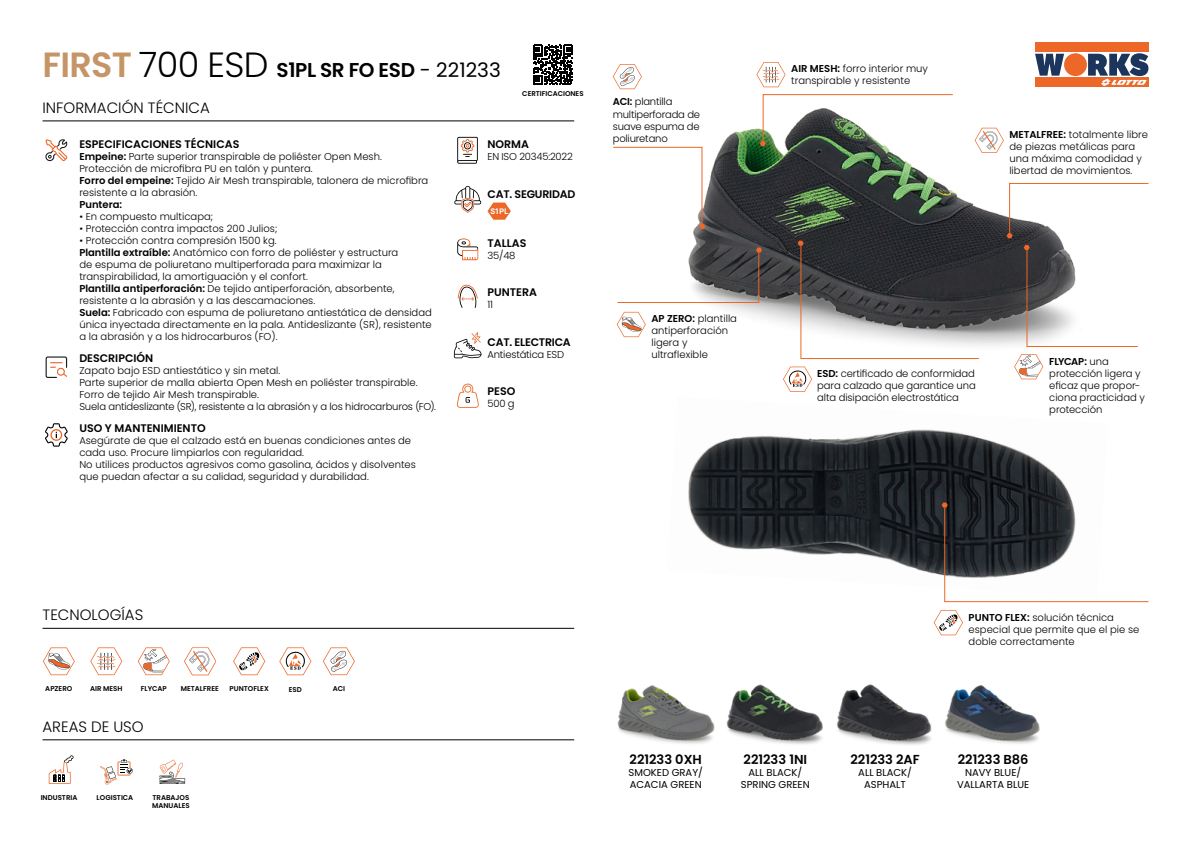
<style>
.page{position:relative;width:1191px;height:842px;background:#fff}
.page>*{position:absolute;margin:0;border:0;box-sizing:border-box;transform-origin:0 0}
.t1{font:600 20px "Poppins";letter-spacing:-.02em;color:#000}
.t2{font:300 15px "Poppins";color:#000}
.t3{font:600 13px "Poppins";color:#000}
.t4{font:600 11px "Poppins";color:#000}
.t5{font:600 11px "Poppins";letter-spacing:-.02em;color:#000}
.t6{font:300 10px/12px "Poppins";color:#000}
.t7{font:300 10px/13px "Poppins";letter-spacing:-.02em;color:#000}
.t8{font:10px/12px "Poppins";color:#000;text-align:center}
.t9{font:600 10px "Poppins";color:#000}
.t10{font:700 8px "Maison Neue";color:#fff}
.t11{font:600 7px/8px "Poppins";color:#000}
.s1{font-size:35px;color:#c69567}
.s2{font-weight:300;font-size:35px}
.s3{font-weight:400}
.s4{font-weight:600}
</style>
<div class="page">
<hr style="left:43px;top:628px;width:531px;height:1px;background:#000">
<hr style="left:43px;top:739px;width:531px;height:1px;background:#000">
<hr style="left:43px;top:121px;width:531px;height:1px;background:#000">
<svg style="left:487px;top:203px;width:24px;height:17px"></svg>
<svg style="left:45px;top:139px;width:22px;height:22px"></svg>
<svg style="left:45px;top:423px;width:23px;height:24px"></svg>
<svg style="left:46px;top:356px;width:21px;height:22px"></svg>
<svg style="left:138px;top:647px;width:32px;height:28px"></svg>
<svg style="left:90px;top:647px;width:32px;height:28px"></svg>
<svg style="left:457px;top:238px;width:21px;height:22px"></svg>
<svg style="left:457px;top:383px;width:22px;height:25px"></svg>
<svg style="left:454px;top:332px;width:27px;height:26px"></svg>
<svg style="left:458px;top:284px;width:20px;height:24px"></svg>
<svg style="left:454px;top:186px;width:27px;height:27px"></svg>
<svg style="left:457px;top:137px;width:21px;height:27px"></svg>
<div style="left:1064px;top:53px;width:22px;height:23px;background:#ec6728;border-radius:50%"></div>
<div style="left:1035px;top:78px;width:113px;height:9px;background:#ec6728"></div>
<svg style="left:1035px;top:54px;width:29px;height:22px"></svg>
<div style="left:1035px;top:42px;width:113px;height:9px;background:#ec6728"></div>
<svg style="left:1088px;top:53px;width:60px;height:33px"></svg>
<svg style="left:184px;top:647px;width:32px;height:28px"></svg>
<svg style="left:43px;top:647px;width:32px;height:28px"></svg>
<img style="left:617px;top:684px;width:206px;height:60px">
<img style="left:836px;top:684px;width:204px;height:61px">
<img style="left:680px;top:127px;width:383px;height:232px">
<img style="left:688px;top:429px;width:385px;height:146px">
<svg style="left:756px;top:62px;width:29px;height:25px"></svg>
<svg style="left:1014px;top:354px;width:29px;height:25px"></svg>
<svg style="left:613px;top:64px;width:29px;height:25px"></svg>
<svg style="left:617px;top:312px;width:29px;height:25px"></svg>
<svg style="left:941px;top:503px;width:208px;height:99px"></svg>
<svg style="left:617px;top:247px;width:145px;height:56px"></svg>
<svg style="left:1023px;top:245px;width:115px;height:102px"></svg>
<svg style="left:797px;top:241px;width:182px;height:118px"></svg>
<svg style="left:1006px;top:183px;width:143px;height:55px"></svg>
<svg style="left:760px;top:94px;width:193px;height:52px"></svg>
<svg style="left:613px;top:147px;width:92px;height:82px"></svg>
<svg style="left:974px;top:128px;width:29px;height:25px"></svg>
<svg style="left:49px;top:755px;width:25px;height:29px"></svg>
<svg style="left:100px;top:759px;width:33px;height:25px"></svg>
<svg style="left:160px;top:760px;width:25px;height:24px"></svg>
<svg style="left:233px;top:647px;width:32px;height:28px"></svg>
<svg style="left:279px;top:647px;width:32px;height:28px"></svg>
<svg style="left:323px;top:647px;width:32px;height:28px"></svg>
<svg style="left:783px;top:367px;width:29px;height:25px"></svg>
<svg style="left:933px;top:610px;width:30px;height:25px"></svg>
<svg style="left:533px;top:45px;width:40px;height:40px"></svg>
<h1 class="t1" style="left:43px;top:58px;width:460px"><span class="s1">FIRST</span> <span class="s2">700 ESD</span> S1PL SR FO ESD <span class="s3">- 221233</span></h1>
<h2 class="t2" style="left:43px;top:99px;width:169px">INFORMACIÓN TÉCNICA</h2>
<p class="t11" style="left:522px;top:90px;width:63px">CERTIFICACIONES</p>
<p class="t4" style="left:79px;top:138px;width:162px">ESPECIFICACIONES TÉCNICAS</p>
<p class="t6" style="left:79px;top:151px;width:350px"><span class="s4">Empeine:</span> Parte superior transpirable de poliéster Open Mesh.<br>Protección de microfibra PU en talón y puntera.<br><span class="s4">Forro del empeine:</span> Tejido Air Mesh transpirable, talonera de microfibra resistente a la abrasión.</p>
<p class="t9" style="left:79px;top:199px;width:44px">Puntera:</p>
<p class="t6" style="left:79px;top:211px;width:135px">• En compuesto multicapa;</p>
<p class="t6" style="left:79px;top:223px;width:199px">• Protección contra impactos 200 Julios;</p>
<p class="t6" style="left:79px;top:235px;width:354px">• Protección contra compresión 1500 kg.<br><span class="s4">Plantilla extraíble:</span> Anatómico con forro de poliéster y estructura<br>de espuma de poliuretano multiperforada para maximizar la transpirabilidad, la amortiguación y el confort.<br><span class="s4">Plantilla antiperforación:</span> De tejido antiperforación, absorbente, resistente a la abrasión y a las descamaciones.<br><span class="s4">Suela:</span> Fabricado con espuma de poliuretano antiestática de densidad única inyectada directamente en la pala. Antideslizante (SR), resistente a la abrasión y a los hidrocarburos (FO).</p>
<p class="t4" style="left:79px;top:352px;width:75px">DESCRIPCIÓN</p>
<p class="t6" style="left:79px;top:365px;width:358px">Zapato bajo ESD antiestático y sin metal.<br>Parte superior de malla abierta Open Mesh en poliéster transpirable.<br>Forro de tejido Air Mesh transpirable.<br>Suela antideslizante (SR), resistente a la abrasión y a los hidrocarburos (FO).</p>
<p class="t4" style="left:79px;top:421px;width:128px">USO Y MANTENIMIENTO</p>
<p class="t6" style="left:79px;top:434px;width:338px">Asegúrate de que el calzado está en buenas condiciones antes de cada uso. Procure limpiarlos con regularidad.<br>No utilices productos agresivos como gasolina, ácidos y disolventes que puedan afectar a su calidad, seguridad y durabilidad.</p>
<p class="t4" style="left:487px;top:138px;width:43px">NORMA</p>
<p class="t7" style="left:487px;top:150px;width:87px">EN ISO 20345:2022</p>
<p class="t5" style="left:487px;top:188px;width:89px">CAT. SEGURIDAD</p>
<p class="t10" style="left:490px;top:206px;width:19px">S1PL</p>
<p class="t4" style="left:487px;top:237px;width:40px">TALLAS</p>
<p class="t6" style="left:487px;top:250px;width:29px">35/48</p>
<p class="t4" style="left:487px;top:286px;width:51px">PUNTERA</p>
<p class="t6" style="left:487px;top:299px;width:7px">11</p>
<p class="t5" style="left:487px;top:336px;width:85px">CAT. ELECTRICA</p>
<p class="t7" style="left:487px;top:348px;width:78px">Antiestática ESD</p>
<p class="t4" style="left:487px;top:385px;width:29px">PESO</p>
<p class="t6" style="left:487px;top:398px;width:29px">500 g</p>
<p class="t7" style="left:613px;top:95px;width:89px"><span class="s4">ACI:</span> plantilla multiperforada de</p>
<p class="t7" style="left:613px;top:121px;width:88px;line-height:12px">suave espuma de poliuretano</p>
<p class="t6" style="left:651px;top:313px;width:87px"><span class="s4">AP ZERO:</span> plantilla antiperforación ligera y ultraflexible</p>
<p class="t6" style="left:791px;top:63px;width:138px"><span class="s4">AIR MESH:</span> forro interior muy transpirable y resistente</p>
<p class="t6" style="left:1009px;top:129px;width:140px"><span class="s4">METALFREE:</span> totalmente libre de piezas metálicas para una máxima comodidad y libertad de movimientos.</p>
<p class="t6" style="left:817px;top:367px;width:160px;text-align:justify"><span class="s4">ESD:</span> certificado de conformidad para calzado que garantice una alta disipación electrostática</p>
<p class="t6" style="left:1049px;top:355px;width:97px"><span class="s4">FLYCAP:</span> una protección ligera y eficaz que propor&shy;ciona practicidad y protección</p>
<h2 class="t2" style="left:43px;top:606px;width:102px">TECNOLOGÍAS</h2>
<p class="t11" style="left:45px;top:685px;width:29px">APZERO</p>
<p class="t11" style="left:90px;top:685px;width:34px">AIR MESH</p>
<p class="t11" style="left:141px;top:685px;width:28px">FLYCAP</p>
<p class="t11" style="left:181px;top:685px;width:39px">METALFREE</p>
<p class="t11" style="left:229px;top:685px;width:41px">PUNTOFLEX</p>
<p class="t11" style="left:289px;top:685px;width:15px">ESD</p>
<p class="t11" style="left:333px;top:685px;width:14px">ACI</p>
<h2 class="t2" style="left:43px;top:718px;width:103px">AREAS DE USO</h2>
<p class="t11" style="left:41px;top:793px;width:38px">INDUSTRIA</p>
<p class="t11" style="left:97px;top:793px;width:38px">LOGISTICA</p>
<p class="t11" style="left:152px;top:793px;width:39px">TRABAJOS<br>MANUALES</p>
<p class="t6" style="left:968px;top:612px;width:172px"><span class="s4">PUNTO FLEX:</span> solución técnica especial que permite que el pie se doble correctamente</p>
<h3 class="t3" style="left:629px;top:752px;width:74px">221233 0XH</h3>
<p class="t8" style="left:628px;top:767px;width:76px;text-align:left">SMOKED GRAY/<br>ACACIA GREEN</p>
<h3 class="t3" style="left:743px;top:752px;width:65px">221233 1NI</h3>
<p class="t8" style="left:741px;top:767px;width:70px">ALL BLACK/<br>SPRING GREEN</p>
<h3 class="t3" style="left:850px;top:752px;width:71px">221233 2AF</h3>
<p class="t8" style="left:858px;top:767px;width:55px">ALL BLACK/<br>ASPHALT</p>
<h3 class="t3" style="left:957px;top:752px;width:72px">221233 B86</h3>
<p class="t8" style="left:957px;top:767px;width:74px">NAVY BLUE/<br>VALLARTA BLUE</p>
</div>
